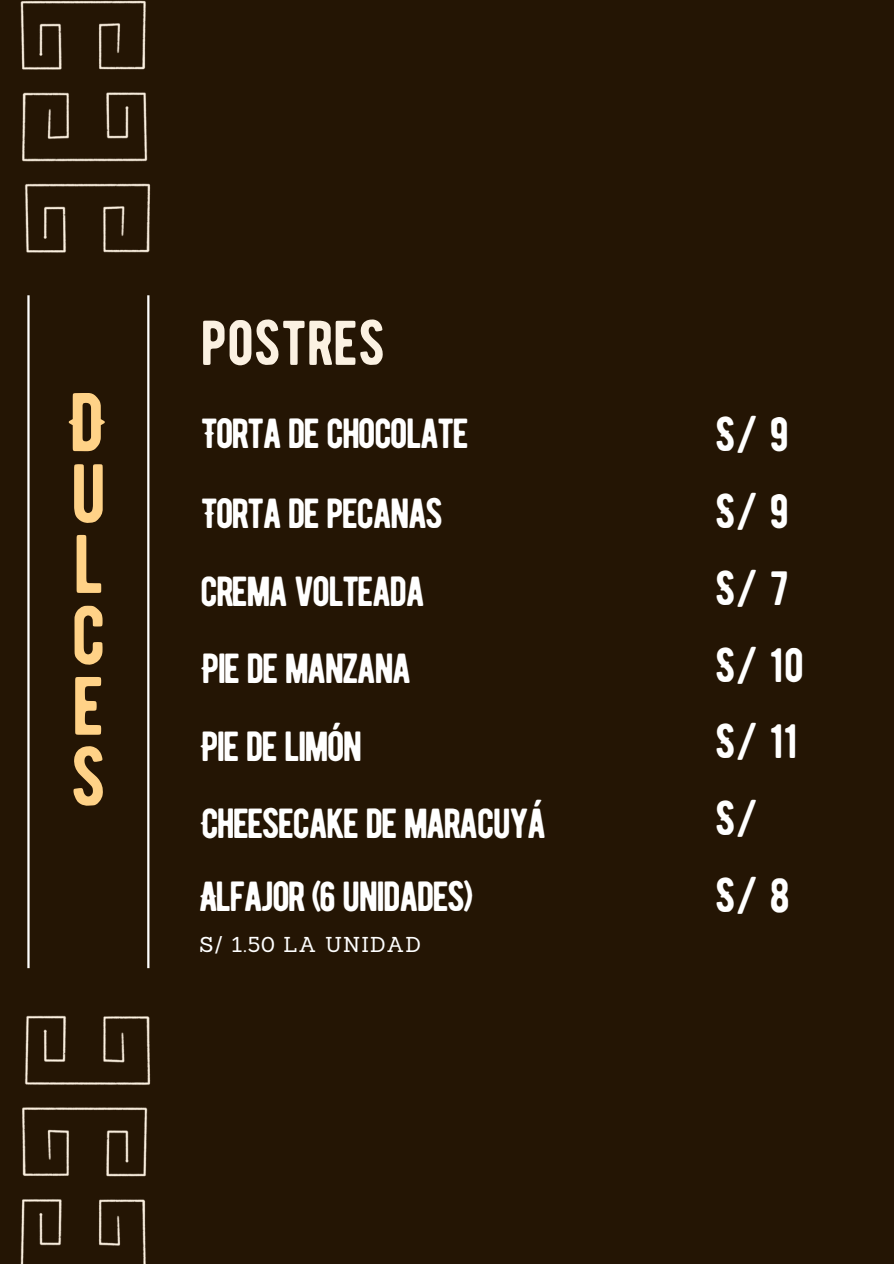
<style>
.page{position:relative;width:894px;height:1264px;background:#fff}
.page>*{position:absolute;margin:0;border:0;box-sizing:border-box;transform-origin:0 0}
.t1{font:82.5px/70.8px "BERNIER Regular";color:#ffd287;text-align:justify}
.t2{font:63px "BERNIER Regular";color:#fbf1e2}
.t3{font:48px "BERNIER Regular";color:#fff}
.t4{font:42px "BERNIER Regular";letter-spacing:-.05em;color:#fff}
.t5{font:21px "Sanchez";letter-spacing:.05em;color:#fff}
</style>
<div class="page">
<div style="left:0;top:0;width:893px;height:1263px;background:#241504"></div>
<img style="left:20px;top:0;width:131px;height:253px">
<img style="left:20px;top:1015px;width:131px;height:248px">
<hr style="left:147px;top:295px;width:2px;height:673px;background:#fff">
<hr style="left:27px;top:295px;width:3px;height:673px;background:#fff">
<h1 class="t1" style="left:69px;top:387px;width:41px">D U L C E S</h1>
<p class="t2" style="left:200px;top:305px;width:186px">POSTRES</p>
<h2 class="t4" style="left:201px;top:408px;width:270px">TORTA DE CHOCOLATE</h2>
<p class="t4" style="left:201px;top:488px;width:244px">TORTA DE PECANAS</p>
<p class="t4" style="left:200px;top:565px;width:226px">CREMA VOLTEADA</p>
<p class="t4" style="left:201px;top:643px;width:211px">PIE DE MANZANA</p>
<h3 class="t4" style="left:201px;top:720px;width:163px">PIE DE LIMÓN</h3>
<h3 class="t3" style="left:714px;top:405px;width:75px">S/9</h3>
<p class="t3" style="left:714px;top:482px;width:75px">S/9</p>
<p class="t3" style="left:714px;top:559px;width:75px">S/7</p>
<h3 class="t3" style="left:714px;top:636px;width:91px">S/ 10</h3>
<h3 class="t3" style="left:714px;top:712px;width:84px">S/ 11</h3>
<h3 class="t4" style="left:201px;top:797px;width:347px">CHEESECAKE DE MARACUYÁ</h3>
<h3 class="t3" style="left:714px;top:789px;width:45px">S/</h3>
<p class="t4" style="left:199px;top:871px;width:275px">ALFAJOR (6 UNIDADES)</p>
<p class="t5" style="left:199px;top:930px;width:223px">S/ 1.50 LA UNIDAD</p>
<p class="t3" style="left:714px;top:866px;width:76px">S/8</p>
</div>
